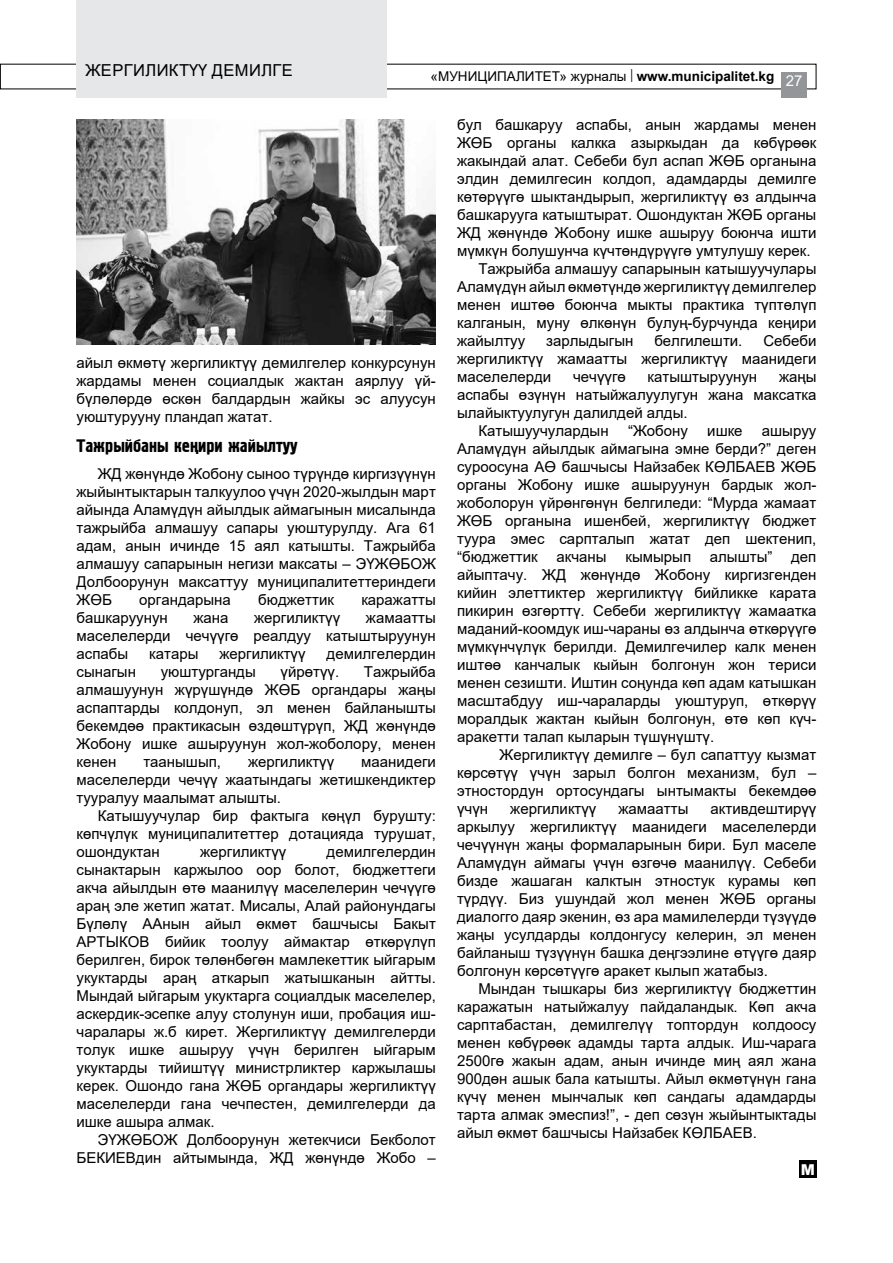
<style>
.page{position:relative;width:893px;height:1263px;background:#fff}
.page>*{position:absolute;margin:0;border:0;box-sizing:border-box;transform-origin:0 0}
.t1{font:18px "KS Hermes";color:#000}
.t2{font:16.5px "Arial";letter-spacing:.025em;color:#000}
.t3{font:15px/18px "Arial";color:#000;text-align:justify}
.t4{font:15px "Arial";color:#fff}
.t5{font:900 15px "Arial";color:#fff}
.t6{font:13.5px "Arial";color:#000}
.s1{font-weight:700}
</style>
<div class="page">
<div style="left:781px;top:72px;width:26px;height:26px;background:#939598"></div>
<div style="left:77px;top:0;width:310px;height:98px;background:#e6e7e8"></div>
<div style="left:799px;top:1161px;width:17px;height:17px;background:#000"></div>
<img style="left:77px;top:119px;width:359px;height:225px">
<p class="t2" style="left:85px;top:59px;width:209px">ЖЕРГИЛИКТҮҮ ДЕМИЛГЕ</p>
<p class="t6" style="left:431px;top:67px;width:345px">«МУНИЦИПАЛИТЕТ» журналы | <span class="s1">www.municipalitet.kg</span></p>
<p class="t4" style="left:786px;top:71px;width:18px">27</p>
<p class="t3" style="left:77px;top:354px;width:361px">айыл өкмөтү жергиликтүү демилгелер конкурсунун жардамы менен социалдык жактан аярлуу үй&shy;бүлөлөрдө өскөн балдардын жайкы эс алуусун уюштурууну пландап жатат.</p>
<p class="t1" style="left:77px;top:436px;width:223px">Тажрыйбаны ке\ири жайылтуу</p>
<p class="t3" style="left:77px;top:465px;width:361px;text-indent:21px">ЖД жөнүндө Жобону сыноо түрүндө киргизүүнүн жыйынтыктарын талкуулоо үчүн 2020-жылдын март айында Аламүдүн айылдык аймагынын мисалында тажрыйба алмашуу сапары уюштурулду. Ага 61 адам, анын ичинде 15 аял катышты. Тажрыйба алмашуу сапарынын негизи максаты – ЭҮЖӨБОЖ Долбоорунун максаттуу муниципалитеттериндеги ЖӨБ</p>
<p class="t3" style="left:139px;top:591px;width:93px">органдарына</p>
<p class="t3" style="left:258px;top:591px;width:77px">бюджеттик</p>
<p class="t3" style="left:361px;top:591px;width:76px">каражатты</p>
<p class="t3" style="left:77px;top:609px;width:93px">башкаруунун</p>
<p class="t3" style="left:193px;top:609px;width:36px">жана</p>
<p class="t3" style="left:254px;top:609px;width:88px">жергиликтүү</p>
<p class="t3" style="left:77px;top:609px;width:361px;text-indent:289px">жамаатты маселелерди чечүүгө реалдуу катыштыруунун аспабы</p>
<p class="t3" style="left:149px;top:645px;width:51px">катары</p>
<p class="t3" style="left:219px;top:645px;width:88px">жергиликтүү</p>
<p class="t3" style="left:327px;top:645px;width:111px">демилгелердин</p>
<p class="t3" style="left:77px;top:663px;width:361px;text-indent:287px">Тажрыйба алмашуунун жүрүшүндө ЖӨБ органдары жаңы аспаптарды колдонуп, эл менен байланышты бекемдөө практикасын өздөштүрүп, ЖД жөнүндө Жобону ишке ашыруунун жол-жоболору, менен кенен</p>
<p class="t3" style="left:77px;top:663px;width:61px">сынагын</p>
<p class="t3" style="left:161px;top:663px;width:97px">уюштурганды</p>
<p class="t3" style="left:281px;top:663px;width:60px">үйрөтүү.</p>
<p class="t3" style="left:77px;top:753px;width:361px;text-indent:285px">маанидеги маселелерди чечүү жаатындагы жетишкендиктер тууралуу маалымат алышты.</p>
<p class="t3" style="left:77px;top:807px;width:361px;text-indent:21px">Катышуучулар бир фактыга көңүл бурушту: көпчүлүк муниципалитеттер дотацияда турушат, ошондуктан</p>
<p class="t3" style="left:143px;top:753px;width:79px">таанышып,</p>
<p class="t3" style="left:248px;top:753px;width:88px">жергиликтүү</p>
<p class="t3" style="left:77px;top:843px;width:361px;text-indent:250px">демилгелердин сынактарын каржылоо оор болот, бюджеттеги акча айылдын өтө маанилүү маселелерин чечүүгө араң эле жетип жатат. Мисалы, Алай районундагы Бүлөлү ААнын айыл өкмөт башчысы Бакыт АРТЫКОВ бийик тоолуу аймактар өткөрүлүп берилген, бирок төлөнбөгөн мамлекеттик ыйгарым укуктарды араң аткарып жатышканын айтты.<br>Мындай ыйгарым укуктарга социалдык маселелер, аскердик-эсепке алуу столунун иши, пробация иш&shy;чаралары ж.б кирет. Жергиликтүү демилгелерди толук ишке ашыруу үчүн берилген ыйгарым укуктарды тийиштүү министрликтер каржылашы керек. Ошондо гана ЖӨБ органдары жергиликтүү маселелерди гана чечпестен, демилгелерди да ишке ашыра алмак.</p>
<p class="t3" style="left:77px;top:1131px;width:361px;text-align:right">ЭҮЖӨБОЖ Долбоорунун жетекчиси Бекболот<br>БЕКИЕВдин айтымында, ЖД жөнүндө Жобо –</p>
<p class="t3" style="left:200px;top:843px;width:88px">жергиликтүү</p>
<p class="t3" style="left:457px;top:116px;width:361px">бул башкаруу аспабы, анын жардамы менен</p>
<p class="t3" style="left:457px;top:134px;width:361px">ЖӨБ органы калкка азыркыдан да көбүрөөк</p>
<p class="t3" style="left:457px;top:152px;width:361px">жакындай алат. Себеби бул аспап ЖӨБ органына</p>
<p class="t3" style="left:457px;top:170px;width:361px">элдин демилгесин колдоп, адамдарды демилге</p>
<p class="t3" style="left:457px;top:188px;width:361px">көтөрүүгө шыктандырып, жергиликтүү өз алдынча</p>
<p class="t3" style="left:457px;top:206px;width:361px">башкарууга катыштырат. Ошондуктан ЖӨБ органы</p>
<p class="t3" style="left:457px;top:224px;width:361px">ЖД жөнүндө Жобону ишке ашыруу боюнча ишти</p>
<p class="t3" style="left:457px;top:242px;width:355px">мүмкүн болушунча күчтөндүрүүгө умтулушу керек.</p>
<p class="t3" style="left:478px;top:260px;width:340px">Тажрыйба алмашуу сапарынын катышуучулары</p>
<p class="t3" style="left:457px;top:278px;width:361px">Аламүдүн айыл өкмөтүндө жергиликтүү демилгелер</p>
<p class="t3" style="left:457px;top:296px;width:361px">менен иштөө боюнча мыкты практика түптөлүп</p>
<p class="t3" style="left:457px;top:314px;width:361px">калганын, муну өлкөнүн булуң-бурчунда кеңири</p>
<p class="t3" style="left:457px;top:332px;width:70px">жайылтуу</p>
<p class="t3" style="left:546px;top:332px;width:89px">зарлыдыгын</p>
<p class="t3" style="left:654px;top:332px;width:90px">белгилешти.</p>
<p class="t3" style="left:457px;top:332px;width:361px;text-indent:306px">Себеби жергиликтүү жамаатты жергиликтүү маанидеги маселелерди</p>
<p class="t3" style="left:573px;top:368px;width:54px">чечүүгө</p>
<p class="t3" style="left:648px;top:368px;width:111px">катыштыруунун</p>
<p class="t3" style="left:779px;top:368px;width:39px">жаңы</p>
<p class="t3" style="left:457px;top:386px;width:361px">аспабы өзүнүн натыйжалуулугун жана максатка</p>
<p class="t3" style="left:457px;top:404px;width:232px">ылайыктуулугун далилдей алды.</p>
<p class="t3" style="left:478px;top:422px;width:132px">Катышуучулардын</p>
<p class="t3" style="left:628px;top:422px;width:61px">“Жобону</p>
<p class="t3" style="left:707px;top:422px;width:37px">ишке</p>
<p class="t3" style="left:457px;top:422px;width:361px;text-indent:305px">ашыруу Аламүдүн айылдык аймагына эмне берди?” деген суроосуна АӨ башчысы Найзабек КӨЛБАЕВ ЖӨБ органы Жобону ишке ашыруунун бардык жол&shy;жоболорун үйрөнгөнүн белгиледи: “Мурда жамаат ЖӨБ органына ишенбей, жергиликтүү бюджет туура эмес сарпталып жатат деп шектенип, “бюджеттик</p>
<p class="t3" style="left:557px;top:548px;width:52px">акчаны</p>
<p class="t3" style="left:625px;top:548px;width:148px">кымырып алышты”</p>
<p class="t3" style="left:457px;top:548px;width:361px;text-indent:334px">деп айыптачу. ЖД жөнүндө Жобону киргизгенден кийин элеттиктер жергиликтүү бийликке карата пикирин өзгөрттү. Себеби жергиликтүү жамаатка маданий-коомдук иш-чараны өз алдынча өткөрүүгө мүмкүнчүлүк берилди. Демилгечилер калк менен иштөө канчалык кыйын болгонун жон териси менен сезишти. Иштин соңунда көп адам катышкан масштабдуу иш-чараларды уюштуруп, өткөрүү моралдык жактан кыйын болгонун, өтө көп күч&shy;аракетти талап кыларын түшүнүштү.</p>
<p class="t3" style="left:457px;top:746px;width:361px;text-indent:43px">Жергиликтүү демилге – бул сапаттуу кызмат көрсөтүү үчүн зарыл болгон механизм, бул – этностордун ортосундагы ынтымакты бекемдөө үчүн</p>
<p class="t3" style="left:457px;top:800px;width:361px;text-indent:253px">активдештирүү аркылуу жергиликтүү маанидеги маселелерди чечүүнүн жаңы формаларынын бири. Бул маселе Аламүдүн аймагы үчүн өзгөчө маанилүү. Себеби бизде жашаган калктын этностук курамы көп түрдүү. Биз ушундай жол менен ЖӨБ органы диалогго даяр экенин, өз ара мамилелерди түзүүдө жаңы усулдарды колдонгусу келерин, эл менен байланыш түзүүнүн башка деңгээлине өтүүгө даяр болгонун көрсөтүүгө аракет кылып жатабыз.</p>
<p class="t3" style="left:457px;top:980px;width:361px;text-indent:21px">Мындан тышкары биз жергиликтүү бюджеттин каражатын натыйжалуу пайдаландык. Көп акча сарптабастан, демилгелүү топтордун колдоосу менен көбүрөөк адамды тарта алдык. Иш-чарага 2500гө жакын адам, анын ичинде миң аял жана 900дөн ашык бала катышты. Айыл өкмөтүнүн гана күчү менен мынчалык көп сандагы адамдарды тарта алмак эмеспиз!”, - деп сөзүн жыйынтыктады айыл өкмөт башчысы Найзабек КӨЛБАЕВ.</p>
<p class="t3" style="left:510px;top:800px;width:88px">жергиликтүү</p>
<p class="t3" style="left:619px;top:800px;width:71px">жамаатты</p>
<p class="t5" style="left:801px;top:1158px;width:16px">М</p>
</div>
